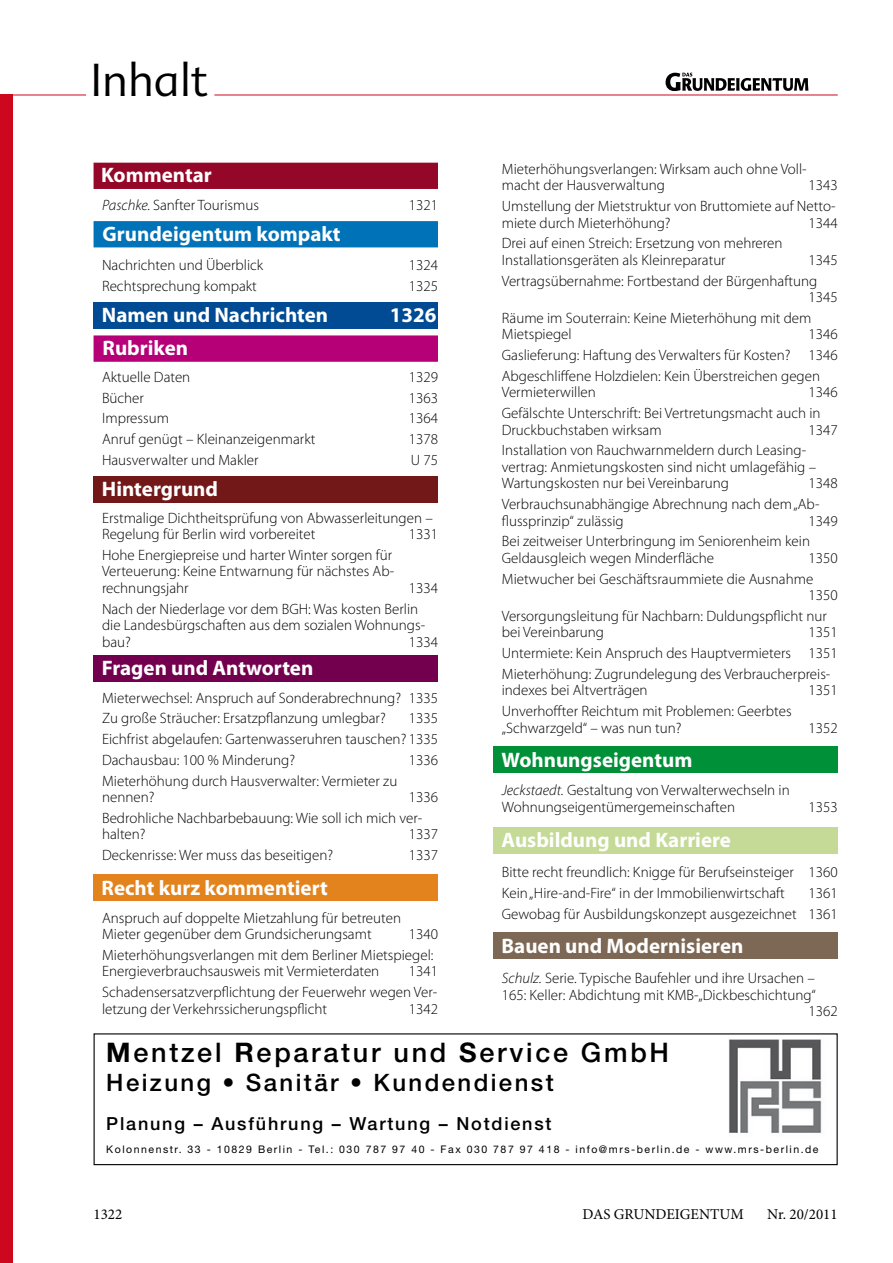
<style>
.page{position:relative;width:893px;height:1263px;background:#fff}
.page>*{position:absolute;margin:0;border:0;box-sizing:border-box;transform-origin:0 0}
.t1{font:300 45px "Advert";color:#000}
.t2{font:500 27px "Helvetica Neue LT";letter-spacing:.1em;color:#000}
.t3{font:500 24px "Helvetica Neue LT";letter-spacing:.1em;color:#000}
.t4{font:700 21px "Myriad Pro";color:#fff}
.t5{font:500 18px "Helvetica Neue LT";letter-spacing:.1em;color:#000}
.t6{font:300 15px/20.7px "Myriad Pro";color:#000}
.t7{font:15px "Minion Pro";color:#000}
.t8{font:10.5px "Helvetica Neue LT";letter-spacing:.145em;color:#000}
.s1{font-style:italic}
.s2{font-weight:700}
</style>
<div class="page">
<hr style="left:214px;top:95px;width:624px;height:1px;background:#cd071e">
<div style="left:0;top:95px;width:13px;height:1168px;background:#cd071e"></div>
<svg style="left:666px;top:73px;width:142px;height:18px"></svg>
<hr style="left:0;top:95px;width:86px;height:1px;background:#cd071e">
<div style="left:94px;top:163px;width:344px;height:26px;background:#950728"></div>
<div style="left:94px;top:335px;width:344px;height:27px;background:#b50077;border:2px solid #b50077"></div>
<div style="left:94px;top:221px;width:344px;height:26px;background:#0072b7;border:2px solid #0072b7"></div>
<div style="left:94px;top:302px;width:344px;height:26px;background:#004b93"></div>
<div style="left:94px;top:476px;width:344px;height:27px;background:#731819"></div>
<div style="left:94px;top:656px;width:344px;height:26px;background:#72004f"></div>
<div style="left:94px;top:874px;width:344px;height:27px;background:#e2831d"></div>
<div style="left:493px;top:747px;width:345px;height:26px;background:#009037"></div>
<div style="left:493px;top:932px;width:345px;height:27px;background:#7d6855"></div>
<div style="left:493px;top:827px;width:345px;height:27px;background:#c4da96"></div>
<img style="left:729px;top:1039px;width:93px;height:94px">
<div style="left:94px;top:1033px;width:744px;height:132px;border:1px solid #000"></div>
<h1 class="t1" style="left:90px;top:54px;width:119px">Inhalt</h1>
<h3 class="t4" style="left:101px;top:161px;width:112px">Kommentar</h3>
<p class="t6" style="left:102px;top:194px;width:158px"><span class="s1">Paschke.</span> Sanfter Tourismus</p>
<p class="t6" style="left:409px;top:194px;width:31px">1321</p>
<h3 class="t4" style="left:103px;top:220px;width:240px">Grundeigentum kompakt</h3>
<p class="t6" style="left:102px;top:255px;width:163px">Nachrichten und Überblick</p>
<p class="t6" style="left:409px;top:255px;width:31px">1324</p>
<p class="t6" style="left:102px;top:275px;width:156px">Rechtsprechung kompakt</p>
<p class="t6" style="left:409px;top:275px;width:31px">1325</p>
<h3 class="t4" style="left:102px;top:301px;width:228px">Namen und Nachrichten</h3>
<h3 class="t4" style="left:390px;top:301px;width:48px">1326</h3>
<h3 class="t4" style="left:103px;top:334px;width:87px">Rubriken</h3>
<p class="t6" style="left:102px;top:366px;width:90px">Aktuelle Daten</p>
<p class="t6" style="left:409px;top:366px;width:31px">1329</p>
<p class="t6" style="left:102px;top:387px;width:43px">Bücher</p>
<p class="t6" style="left:409px;top:387px;width:31px">1363</p>
<p class="t6" style="left:102px;top:408px;width:68px">Impressum</p>
<p class="t6" style="left:409px;top:408px;width:31px">1364</p>
<p class="t6" style="left:102px;top:429px;width:215px">Anruf genügt – Kleinanzeigenmarkt</p>
<p class="t6" style="left:409px;top:429px;width:31px">1378</p>
<p class="t6" style="left:102px;top:449px;width:158px">Hausverwalter und Makler</p>
<p class="t6" style="left:411px;top:449px;width:29px">U 75</p>
<h3 class="t4" style="left:102px;top:475px;width:118px">Hintergrund</h3>
<p class="t6" style="left:102px;top:509px;width:332px;line-height:16.5px">Erstmalige Dichtheitsprüfung von Abwasserleitungen –<br>Regelung für Berlin wird vorbereitet</p>
<p class="t6" style="left:409px;top:524px;width:31px">1331</p>
<p class="t6" style="left:102px;top:546px;width:294px;line-height:16.5px">Hohe Energiepreise und harter Winter sorgen für<br>Verteuerung: Keine Entwarnung für nächstes Ab&shy;rechnungsjahr</p>
<p class="t6" style="left:102px;top:577px;width:337px;text-indent:307px">1334<br>Nach der Niederlage vor dem BGH: Was kosten Berlin</p>
<p class="t6" style="left:102px;top:617px;width:325px;line-height:16.5px">die Landesbürgschaften aus dem sozialen Wohnungs&shy;bau?</p>
<p class="t6" style="left:409px;top:631px;width:31px">1334</p>
<h3 class="t4" style="left:102px;top:654px;width:213px">Fragen und Antworten</h3>
<p class="t6" style="left:102px;top:687px;width:337px">Mieterwechsel: Anspruch auf Sonderabrechnung? 1335<br>Zu große Sträucher: Ersatzpflanzung umlegbar?</p>
<p class="t6" style="left:102px;top:708px;width:337px;text-align:justify;text-indent:307px">1335<br>Eichfrist abgelaufen: Gartenwasseruhren tauschen? 1335<br>Dachausbau: 100 % Minderung?</p>
<p class="t6" style="left:409px;top:749px;width:31px">1336</p>
<p class="t6" style="left:102px;top:772px;width:297px;line-height:16.5px">Mieterhöhung durch Hausverwalter: Vermieter zu nennen?</p>
<p class="t6" style="left:102px;top:787px;width:337px;text-indent:307px">1336<br>Bedrohliche Nachbarbebauung: Wie soll ich mich ver-</p>
<p class="t6" style="left:102px;top:824px;width:45px">halten?</p>
<p class="t6" style="left:409px;top:824px;width:31px">1337</p>
<p class="t6" style="left:102px;top:845px;width:233px">Deckenrisse: Wer muss das beseitigen?</p>
<p class="t6" style="left:409px;top:845px;width:31px">1337</p>
<h3 class="t4" style="left:102px;top:874px;width:228px">Recht kurz kommentiert</h3>
<p class="t6" style="left:102px;top:909px;width:300px;line-height:16.5px">Anspruch auf doppelte Mietzahlung für betreuten<br>Mieter gegenüber dem Grundsicherungsamt</p>
<p class="t6" style="left:102px;top:924px;width:337px;text-indent:307px">1340<br>Mieterhöhungsverlangen mit dem Berliner Mietspiegel:</p>
<p class="t6" style="left:102px;top:961px;width:279px">Energieverbrauchsausweis mit Vermieterdaten</p>
<p class="t6" style="left:102px;top:961px;width:337px;text-align:right">1341<br>Schadensersatzverpflichtung der Feuerwehr wegen Ver-</p>
<p class="t6" style="left:102px;top:998px;width:227px">letzung der Verkehrssicherungspflicht</p>
<p class="t6" style="left:409px;top:998px;width:31px">1342</p>
<p class="t6" style="left:502px;top:160px;width:306px;line-height:16.5px">Mieterhöhungsverlangen: Wirksam auch ohne Voll&shy;macht der Hausverwaltung</p>
<p class="t6" style="left:502px;top:175px;width:337px;text-align:right">1343<br>Umstellung der Mietstruktur von Bruttomiete auf Netto-</p>
<p class="t6" style="left:502px;top:212px;width:170px">miete durch Mieterhöhung?</p>
<p class="t6" style="left:808px;top:212px;width:31px">1344</p>
<p class="t6" style="left:502px;top:235px;width:282px;line-height:16.5px">Drei auf einen Streich: Ersetzung von mehreren<br>Installationsgeräten als Kleinreparatur</p>
<p class="t6" style="left:502px;top:249px;width:337px;text-indent:307px">1345<br>Vertragsübernahme: Fortbestand der Bürgenhaftung</p>
<p class="t6" style="left:502px;top:287px;width:337px;text-indent:307px">1345<br>Räume im Souterrain: Keine Mieterhöhung mit dem</p>
<p class="t6" style="left:502px;top:324px;width:71px">Mietspiegel</p>
<p class="t6" style="left:502px;top:324px;width:337px;text-align:justify;text-indent:307px">1346<br>Gaslieferung: Haftung des Verwalters für Kosten? 1346<br>Abgeschliffene Holzdielen: Kein Überstreichen gegen</p>
<p class="t6" style="left:502px;top:382px;width:96px">Vermieterwillen</p>
<p class="t6" style="left:502px;top:382px;width:337px;text-indent:307px">1346<br>Gefälschte Unterschrift: Bei Vertretungsmacht auch in</p>
<p class="t6" style="left:502px;top:419px;width:161px">Druckbuchstaben wirksam</p>
<p class="t6" style="left:808px;top:419px;width:31px">1347</p>
<p class="t6" style="left:502px;top:442px;width:316px;line-height:16.5px">Installation von Rauchwarnmeldern durch Leasing&shy;vertrag: Anmietungskosten sind nicht umlagefähig –<br>Wartungskosten nur bei Vereinbarung</p>
<p class="t6" style="left:502px;top:473px;width:337px;text-indent:307px">1348<br>Verbrauchsunabhängige Abrechnung nach dem „Ab-</p>
<p class="t6" style="left:502px;top:510px;width:124px">flussprinzip“ zulässig</p>
<p class="t6" style="left:502px;top:510px;width:337px;text-indent:307px">1349<br>Bei zeitweiser Unterbringung im Seniorenheim kein</p>
<p class="t6" style="left:502px;top:547px;width:214px">Geldausgleich wegen Minderfläche</p>
<p class="t6" style="left:502px;top:547px;width:337px;text-indent:307px">1350<br>Mietwucher bei Geschäftsraummiete die Ausnahme</p>
<p class="t6" style="left:502px;top:585px;width:337px;text-indent:307px">1350<br>Versorgungsleitung für Nachbarn: Duldungspflicht nur</p>
<p class="t6" style="left:502px;top:622px;width:104px">bei Vereinbarung</p>
<p class="t6" style="left:502px;top:622px;width:337px;text-align:justify;text-indent:307px">1351<br>Untermiete: Kein Anspruch des Hauptvermieters 1351<br>Mieterhöhung: Zugrundelegung des Verbraucherpreis-</p>
<p class="t6" style="left:502px;top:680px;width:147px">indexes bei Altverträgen</p>
<p class="t6" style="left:808px;top:680px;width:31px">1351</p>
<p class="t6" style="left:502px;top:703px;width:291px;line-height:16.5px">Unverhoffter Reichtum mit Problemen: Geerbtes „Schwarzgeld“ – was nun tun?</p>
<p class="t6" style="left:808px;top:717px;width:31px">1352</p>
<h3 class="t4" style="left:502px;top:746px;width:192px">Wohnungseigentum</h3>
<p class="t6" style="left:502px;top:782px;width:289px;line-height:16.5px"><span class="s1">Jeckstaedt.</span> Gestaltung von Verwalterwechseln in<br>Wohnungseigentümergemeinschaften</p>
<h3 class="t4" style="left:502px;top:826px;width:231px">Ausbildung und Karriere</h3>
<p class="t6" style="left:808px;top:796px;width:31px">1353</p>
<p class="t6" style="left:502px;top:861px;width:337px">Bitte recht freundlich: Knigge für Berufseinsteiger 1360<br>Kein „Hire-and-Fire“ in der Immobilienwirtschaft</p>
<p class="t6" style="left:502px;top:882px;width:337px;text-align:right">1361<br>Gewobag für Ausbildungskonzept ausgezeichnet 1361</p>
<h3 class="t4" style="left:502px;top:932px;width:243px">Bauen und Modernisieren</h3>
<p class="t6" style="left:502px;top:968px;width:315px"><span class="s1">Schulz.</span> Serie. Typische Baufehler und ihre Ursachen –</p>
<p class="t6" style="left:502px;top:984px;width:316px">165: Keller: Abdichtung mit KMB-„Dickbeschichtung“</p>
<p class="t6" style="left:808px;top:1001px;width:31px">1362</p>
<h2 class="t2" style="left:106px;top:1036px;width:564px"><span class="s2">M</span>entzel <span class="s2">R</span>eparatur und <span class="s2">S</span>ervice GmbH</h2>
<h3 class="t3" style="left:106px;top:1068px;width:449px">Heizung • Sanitär • Kundendienst</h3>
<p class="t5" style="left:106px;top:1112px;width:447px">Planung – Ausführung – Wartung – Notdienst</p>
<p class="t8" style="left:106px;top:1142px;width:714px">Kolonnenstr. 33 - 10829 Berlin - Tel.: 030 787 97 40 - Fax 030 787 97 418 - info@mrs-berlin.de - www.mrs-berlin.de</p>
<p class="t7" style="left:94px;top:1204px;width:30px">1322</p>
<p class="t7" style="left:583px;top:1204px;width:163px">DAS GRUNDEIGENTUM</p>
<p class="t7" style="left:767px;top:1204px;width:72px">Nr. 20/2011</p>
</div>
